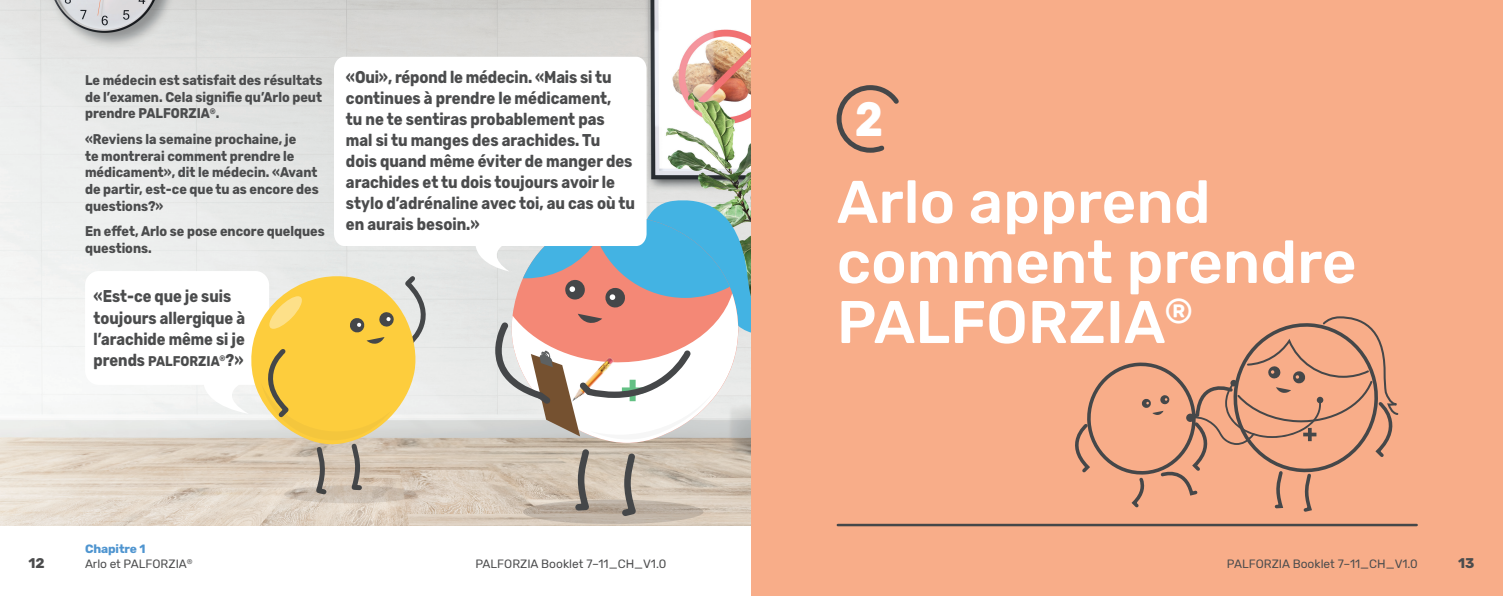
<style>
.page{position:relative;width:1503px;height:596px;background:#fff}
.page>*{position:absolute;margin:0;border:0;box-sizing:border-box;transform-origin:0 0}
.Info_Head{font:500 60px/60px "Rubik";color:#fff}
.Info_Head-2{font:700 48px "Rubik";color:#fff;scale:.9 1}
.Dialogue_Main_Copy{font:700 17px/21px "Rubik";color:#4b4c4d;scale:.87 1}
.Dialogue_Main_Copy-2{font:700 17px/21px "Rubik";color:#4b4c4d;scale:.86 1}
._14pt_Dialogue_Main{font:700 14px/16.8px "Rubik";color:#4b4c4d;scale:.9 1}
.Dialogue_Main_Copy-3{font:700 14px "Rubik";color:#4b4c4d;scale:.9 1}
._14pt_Dialogue_Main-2{font:700 14px "Rubik";color:#4b4c4d}
._12pt_Rubik_Regular{font:12px "Rubik";color:#4b4c4d}
._12pt_Rubik_Regular-2{font:700 12px "Rubik";letter-spacing:-.01em;color:#4f95d0}
.s1{font-size:17px}
</style>
<div class="page">
<img style="left:0;top:0;width:751px;height:524px">
<div style="left:523px;top:499px;width:180px;height:24px;background:#c2b5a8;border-radius:50%"></div>
<svg style="left:495px;top:197px;width:256px;height:319px"></svg>
<div style="left:751px;top:0;width:751px;height:595px;background:#f8ad89"></div>
<svg style="left:334px;top:57px;width:312px;height:214px"></svg>
<hr style="left:837px;top:523px;width:579px;height:3px;background:#454749">
<svg style="left:836px;top:85px;width:63px;height:68px"></svg>
<svg style="left:1075px;top:316px;width:324px;height:196px"></svg>
<svg style="left:284px;top:485px;width:132px;height:18px"></svg>
<svg style="left:85px;top:271px;width:356px;height:226px"></svg>
<p class="_14pt_Dialogue_Main" style="left:85px;top:72px;width:265px;text-align:justify">Le médecin est satisfait des résultats de l’examen. Cela signifie qu’Arlo peut prendre PALFORZIA<sup>®</sup>.</p>
<p class="_14pt_Dialogue_Main" style="left:85px;top:131px;width:261px">«Reviens la semaine prochaine, je<br>te montrerai comment prendre le médicament», dit le médecin. «Avant de partir, est-ce que tu as encore des questions?»</p>
<p class="_14pt_Dialogue_Main" style="left:85px;top:223px;width:268px">En effet, Arlo se pose encore quelques questions.</p>
<p class="Dialogue_Main_Copy-2" style="left:94px;top:286px;width:178px">«Est-ce que je suis toujours allergique à l’arachide même si je</p>
<p class="Dialogue_Main_Copy-3" style="left:94px;top:352px;width:168px"><span class="s1">prends</span> PALFORZIA<sup>®</sup><span class="s1">?»</span></p>
<p class="Dialogue_Main_Copy" style="left:346px;top:67px;width:334px">«Oui», répond le médecin. «Mais si tu continues à prendre le médicament,<br>tu ne te sentiras probablement pas mal si tu manges des arachides. Tu dois quand même éviter de manger des arachides et tu dois toujours avoir le stylo d’adrénaline avec toi, au cas où tu en aurais besoin.»</p>
<p class="Info_Head-2" style="left:854px;top:91px;width:33px">2</p>
<p class="Info_Head" style="left:836px;top:173px;width:521px">Arlo apprend comment prendre<br>PALFORZIA<sup>®</sup></p>
<p class="_12pt_Rubik_Regular-2" style="left:85px;top:541px;width:62px">Chapitre 1</p>
<p class="_12pt_Rubik_Regular" style="left:85px;top:556px;width:109px">Arlo et PALFORZIA<sup>®</sup></p>
<p class="_14pt_Dialogue_Main-2" style="left:28px;top:554px;width:18px">12</p>
<p class="_12pt_Rubik_Regular" style="left:475px;top:556px;width:193px">PALFORZIA Booklet 7–11_CH_V1.0</p>
<p class="_12pt_Rubik_Regular" style="left:1226px;top:556px;width:193px">PALFORZIA Booklet 7–11_CH_V1.0</p>
<p class="_14pt_Dialogue_Main-2" style="left:1458px;top:554px;width:18px">13</p>
</div>
